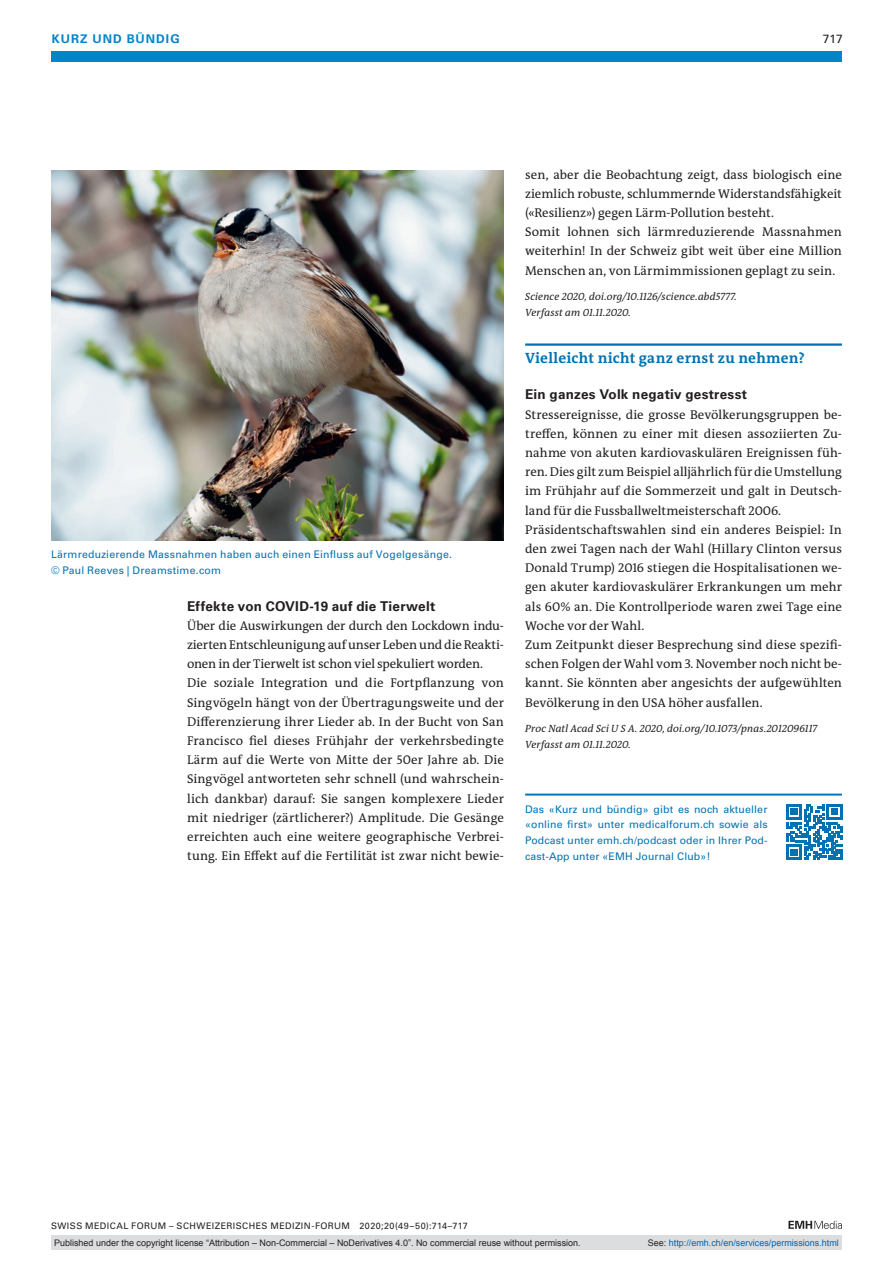
<style>
.page{position:relative;width:893px;height:1263px;background:#fff}
.page>*{position:absolute;margin:0;border:0;box-sizing:border-box;transform-origin:0 0}
.section-h1{font:700 15px "The Antiqua B W7";letter-spacing:.02em;color:#0072b2}
.section-h2{font:700 13.5px "Univers LT Std";letter-spacing:.015em;color:#231f20}
.section-pn{font:12.75px/19.2px "The Antiqua B W5 Plain";color:#231f20;text-align:justify}
.t1{font:700 12px "Univers LT Std";color:#0084ca}
.t2{font:12px "Univers LT Std";color:#231f20}
.boxed-text-line{font:10.5px/15.8px "Univers LT Std";letter-spacing:.01em;color:#0072b2;text-align:justify}
.section-ps{font:italic 10.5px "The Antiqua B W5 Plain";letter-spacing:.01em;color:#231f20}
.fig-caption{font:10.5px/15.8px "Univers LT Std";letter-spacing:.025em;color:#0072b2}
.t3{font:9px "Arial";color:#231f20}
.t4{font:9px "Univers LT Std";letter-spacing:.05em;color:#231f20}
.t5{font:9px "Arial";color:#0066b3}
.s1{color:#231f20}
</style>
<div class="page">
<div style="left:51px;top:51px;width:791px;height:11px;background:#0084ca"></div>
<svg style="left:788px;top:1221px;width:54px;height:8px"></svg>
<hr style="left:525px;top:343px;width:317px;height:3px;background:#0072b2">
<hr style="left:525px;top:794px;width:317px;height:1px;background:#0072b2">
<svg style="left:786px;top:804px;width:56px;height:56px"></svg>
<img style="left:51px;top:170px;width:453px;height:370px">
<div style="left:51px;top:1235px;width:791px;height:15px;background:#dcdddf"></div>
<p class="t1" style="left:52px;top:31px;width:19px">Kurz</p>
<p class="t1" style="left:93px;top:31px;width:11px">und</p>
<p class="t1" style="left:127px;top:31px;width:19px">Bündig</p>
<p class="t2" style="left:823px;top:31px;width:22px">717</p>
<p class="fig-caption" style="left:51px;top:547px;width:402px">Lärmreduzierende Massnahmen haben auch einen Einfluss auf Vogelgesänge. © Paul Reeves | Dreamstime.com</p>
<p class="section-h2" style="left:187px;top:598px;width:250px">Effekte von COVID-19 auf die Tierwelt</p>
<p class="section-pn" style="left:187px;top:616px;width:318px">Über die Auswirkungen der durch den Lockdown indu&shy;zierten Entschleunigung auf unser Leben und die Reakti&shy;onen in der Tierwelt ist schon viel spekuliert worden.</p>
<p class="section-pn" style="left:187px;top:674px;width:318px">Die soziale Integration und die Fortpflanzung von Singvögeln hängt von der Übertragungsweite und der Differenzierung ihrer Lieder ab. In der Bucht von San Francisco fiel dieses Frühjahr der verkehrsbedingte Lärm auf die Werte von Mitte der 50er Jahre ab. Die Singvögel antworteten sehr schnell (und wahrschein&shy;lich dankbar) darauf: Sie sangen komplexere Lieder mit niedriger (zärtlicherer?) Amplitude. Die Gesänge erreichten auch eine weitere geographische Verbrei&shy;tung. Ein Effekt auf die Fertilität ist zwar nicht bewie-</p>
<p class="section-pn" style="left:525px;top:165px;width:318px">sen, aber die Beobachtung zeigt, dass biologisch eine ziemlich robuste, schlummernde Widerstandsfähigkeit («Resilienz») gegen Lärm-Pollution besteht.</p>
<p class="section-pn" style="left:525px;top:222px;width:318px">Somit lohnen sich lärmreduzierende Massnahmen weiterhin! In der Schweiz gibt weit über eine Million Menschen an, von Lärmimmissionen geplagt zu sein.</p>
<p class="section-ps" style="left:525px;top:289px;width:213px">Science 2020, doi.org/10.1126/science.abd5777.</p>
<p class="section-ps" style="left:525px;top:306px;width:107px">Verfasst am 01.11.2020.</p>
<p class="section-h1" style="left:525px;top:349px;width:281px">Vielleicht nicht ganz ernst zu nehmen?</p>
<p class="section-h2" style="left:525px;top:387px;width:223px">Ein ganzes Volk negativ gestresst</p>
<p class="section-pn" style="left:525px;top:405px;width:318px">Stressereignisse, die grosse Bevölkerungsgruppen be&shy;treffen, können zu einer mit diesen assoziierten Zu&shy;nahme von akuten kardiovaskulären Ereignissen füh&shy;ren. Dies gilt zum Beispiel alljährlich für die Umstellung im Frühjahr auf die Sommerzeit und galt in Deutsch&shy;land für die Fussballweltmeisterschaft 2006.</p>
<p class="section-pn" style="left:525px;top:520px;width:318px">Präsidentschaftswahlen sind ein anderes Beispiel: In den zwei Tagen nach der Wahl (Hillary Clinton versus Donald Trump) 2016 stiegen die Hospitalisationen we&shy;gen akuter kardiovaskulärer Erkrankungen um mehr als 60% an. Die Kontrollperiode waren zwei Tage eine Woche vor der Wahl.</p>
<p class="section-pn" style="left:525px;top:635px;width:318px">Zum Zeitpunkt dieser Besprechung sind diese spezifi&shy;schen Folgen der Wahl vom 3. November noch nicht be&shy;kannt. Sie könnten aber angesichts der aufgewühlten Bevölkerung in den USA höher ausfallen.</p>
<p class="section-ps" style="left:525px;top:721px;width:293px">Proc Natl Acad Sci U S A. 2020, doi.org/10.1073/pnas.2012096117</p>
<p class="section-ps" style="left:525px;top:738px;width:107px">Verfasst am 01.11.2020.</p>
<p class="boxed-text-line" style="left:525px;top:801px;width:244px">Das «Kurz und bündig» gibt es noch aktueller «online first» unter medicalforum.ch sowie als Podcast unter emh.ch/podcast oder in Ihrer Pod&shy;cast-App unter «EMH Journal Club»!</p>
<p class="t4" style="left:51px;top:1220px;width:418px">SWISS MEDICAL FORUM – SCHWEIZERISCHES MEDIZIN-FORUM 2020;20(49–50):714–717</p>
<p class="t3" style="left:54px;top:1237px;width:528px">Published under the copyright license “Attribution – Non-Commercial – NoDerivatives 4.0”. No commercial reuse without permission.</p>
<p class="t5" style="left:648px;top:1237px;width:193px"><span class="s1">See:</span> http://emh.ch/en/services/permissions.html</p>
</div>
